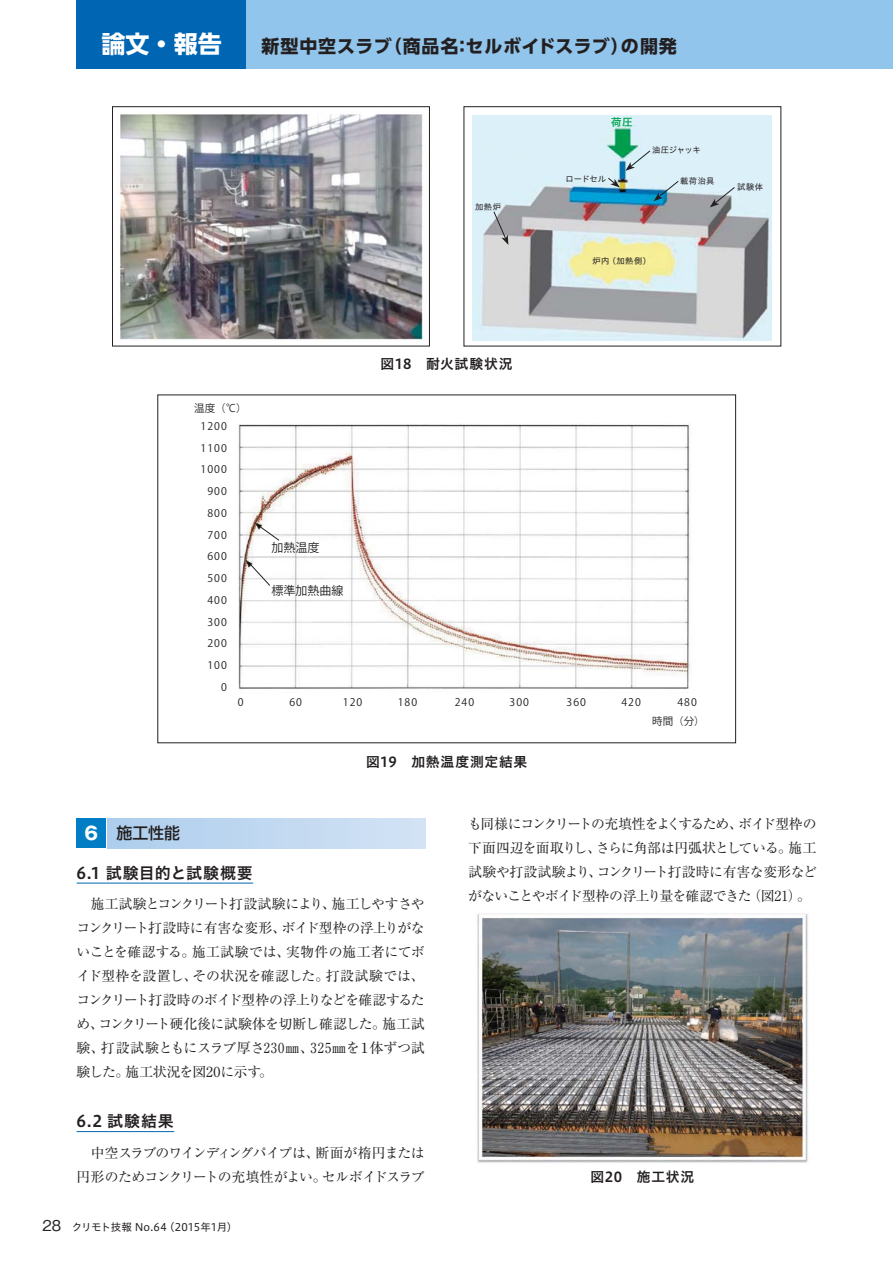
<style>
.page{position:relative;width:893px;height:1263px;background:#fff}
.page>*{position:absolute;margin:0;border:0;box-sizing:border-box;transform-origin:0 0}
.t1{font:24px "UD Shin Go Pro Bold 90 pv RKSJ H";color:#fff}
.t2{font:18px "UD Shin Go Pro Bold 90 pv RKSJ H";letter-spacing:.045em;color:#231f20}
.t3{font:15.9px "Hiragino UD Sans Std W6 90 pv RKSJ H";letter-spacing:.03em;color:#231f20}
.t4{font:15.9px "Hiragino UD Sans Std W6 90 pv RKSJ H";letter-spacing:.05em;color:#231f20}
.t5{font:15.9px "UD Shin Go Pro Medium 90 pv RKSJ H";color:#231f20}
.t6{font:13.8px/24px "Ryumin Pr 5 Regular 90 pv RKSJ H";letter-spacing:-.04em;color:#231f20;text-align:justify}
.t7{font:13.8px/24px "Ryumin Pr 5 Regular 90 pv RKSJ H";letter-spacing:-.06em;color:#231f20}
.t8{font:13.8px "Hiragino UD Sans Std W6 90 pv RKSJ H";letter-spacing:.05em;color:#231f20}
.t9{font:12px "Koz Go Pro Regular 90 pv RKSJ H";color:#231f20}
.t10{font:10.5px/21.8px "Koz Go Pro Regular 90 pv RKSJ H";letter-spacing:.1em;color:#231f20;text-align:right}
.t11{font:10.5px "Hiragino UD Sans Std W4 90 pv RKSJ H";color:#231f20}
.t12{font:10.5px "Hiragino UD Sans Std W6 90 pv RKSJ H";color:#00a650}
.t13{font:8.25px "Hiragino UD Sans Std W4 90 pv RKSJ H";letter-spacing:.03em;color:#231f20}
.s1{font-family:"Gothic MB101 Pr 5 Bold 90 pv RKSJ H";font-size:18px;color:#fff}
.s2{font-family:"Gothic BBB Pr 5 Medium 90 pv RKSJ H";font-size:14.85px}
</style>
<div class="page">
<div style="left:77px;top:0;width:170px;height:68px;background:#0066b3"></div>
<div style="left:247px;top:0;width:645px;height:68px;background:#92c5eb"></div>
<hr style="left:77px;top:883px;width:176px;height:1px;background:#0066b3">
<hr style="left:77px;top:1131px;width:97px;height:1px;background:#0066b3">
<div style="left:108px;top:818px;width:317px;height:30px;background:linear-gradient(to right,#adcdec,#d3e3f5)"></div>
<div style="left:77px;top:818px;width:29px;height:30px;background:#007dc5"></div>
<img style="left:238px;top:424px;width:452px;height:265px">
<svg style="left:249px;top:564px;width:21px;height:22px"></svg>
<svg style="left:259px;top:526px;width:21px;height:15px"></svg>
<img style="left:477px;top:913px;width:332px;height:250px">
<img style="left:472px;top:116px;width:299px;height:224px">
<svg style="left:653px;top:180px;width:26px;height:21px"></svg>
<svg style="left:709px;top:186px;width:26px;height:21px"></svg>
<svg style="left:625px;top:150px;width:26px;height:21px"></svg>
<svg style="left:607px;top:177px;width:13px;height:11px"></svg>
<svg style="left:493px;top:211px;width:15px;height:34px"></svg>
<img style="left:119px;top:114px;width:305px;height:226px">
<div style="left:112px;top:106px;width:317px;height:240px;border:1px solid #231f20"></div>
<h1 class="t1" style="left:102px;top:35px;width:121px">論文・報告</h1>
<h2 class="t2" style="left:261px;top:40px;width:417px">新型中空スラブ（商品名：セルボイドスラブ）の開発</h2>
<p class="t13" style="left:475px;top:203px;width:27px">加熱炉</p>
<p class="t12" style="left:611px;top:118px;width:23px">荷圧</p>
<p class="t13" style="left:565px;top:175px;width:42px">ロードセル</p>
<p class="t13" style="left:652px;top:147px;width:50px">油圧ジャッキ</p>
<p class="t13" style="left:680px;top:178px;width:36px">載荷治具</p>
<p class="t13" style="left:737px;top:184px;width:27px">試験体</p>
<p class="t13" style="left:592px;top:258px;width:60px">炉内（加熱側）</p>
<p class="t10" style="left:194px;top:398px;width:54px">温度（℃）</p>
<p class="t10" style="left:201px;top:417px;width:28px">1200<br>1100<br>1000<br>900<br>800<br>700<br>600<br>500<br>400<br>300<br>200<br>100<br>0</p>
<p class="t9" style="left:271px;top:543px;width:49px">加熱温度</p>
<p class="t9" style="left:271px;top:586px;width:73px">標準加熱曲線</p>
<p class="t8" style="left:380px;top:359px;width:134px">図18　耐火試験状況</p>
<p class="t10" style="left:238px;top:693px;width:7px">0</p>
<p class="t10" style="left:289px;top:693px;width:14px">60</p>
<p class="t10" style="left:343px;top:693px;width:21px">120</p>
<p class="t10" style="left:398px;top:693px;width:21px">180</p>
<p class="t10" style="left:454px;top:693px;width:21px">240</p>
<p class="t10" style="left:509px;top:693px;width:21px">300</p>
<p class="t10" style="left:566px;top:693px;width:21px">360</p>
<p class="t10" style="left:621px;top:693px;width:21px">420</p>
<p class="t10" style="left:677px;top:693px;width:21px">480</p>
<p class="t8" style="left:366px;top:756px;width:163px">図19　加熱温度測定結果</p>
<p class="t10" style="left:652px;top:712px;width:54px">時間（分）</p>
<p class="t5" style="left:85px;top:827px;width:97px"><span class="s1">6</span> 施工性能</p>
<p class="t3" style="left:77px;top:867px;width:178px">6.1 試験目的と試験概要</p>
<p class="t6" style="left:77px;top:894px;width:350px">　施工試験とコンクリート打設試験により、施工しやすさやコンクリート打設時に有害な変形、ボイド型枠の浮上りがないことを確認する。施工試験では、実物件の施工者にてボイド型枠を設置し、その状況を確認した。打設試験では、コンクリート打設時のボイド型枠の浮上りなどを確認するため、コンクリート硬化後に試験体を切断し確認した。施工試験、打設試験ともにスラブ厚さ230㎜、325㎜を１体ずつ試験した。施工状況を図20に示す。</p>
<p class="t4" style="left:77px;top:1115px;width:99px">6.2 試験結果</p>
<p class="t7" style="left:77px;top:1142px;width:350px">　中空スラブのワインディングパイプは、断面が楕円または円形のためコンクリートの充填性がよい。セルボイドスラブ</p>
<p class="t11" style="left:43px;top:1224px;width:196px"><span class="s2">28</span>　クリモト技報 No.64（2015年1月）</p>
<p class="t6" style="left:468px;top:813px;width:350px">も同様にコンクリートの充填性をよくするため、ボイド型枠の下面四辺を面取りし、さらに角部は円弧状としている。施工試験や打設試験より、コンクリート打設時に有害な変形などがないことやボイド型枠の浮上り量を確認できた（図21）。</p>
<p class="t8" style="left:590px;top:1171px;width:105px">図20　施工状況</p>
</div>
